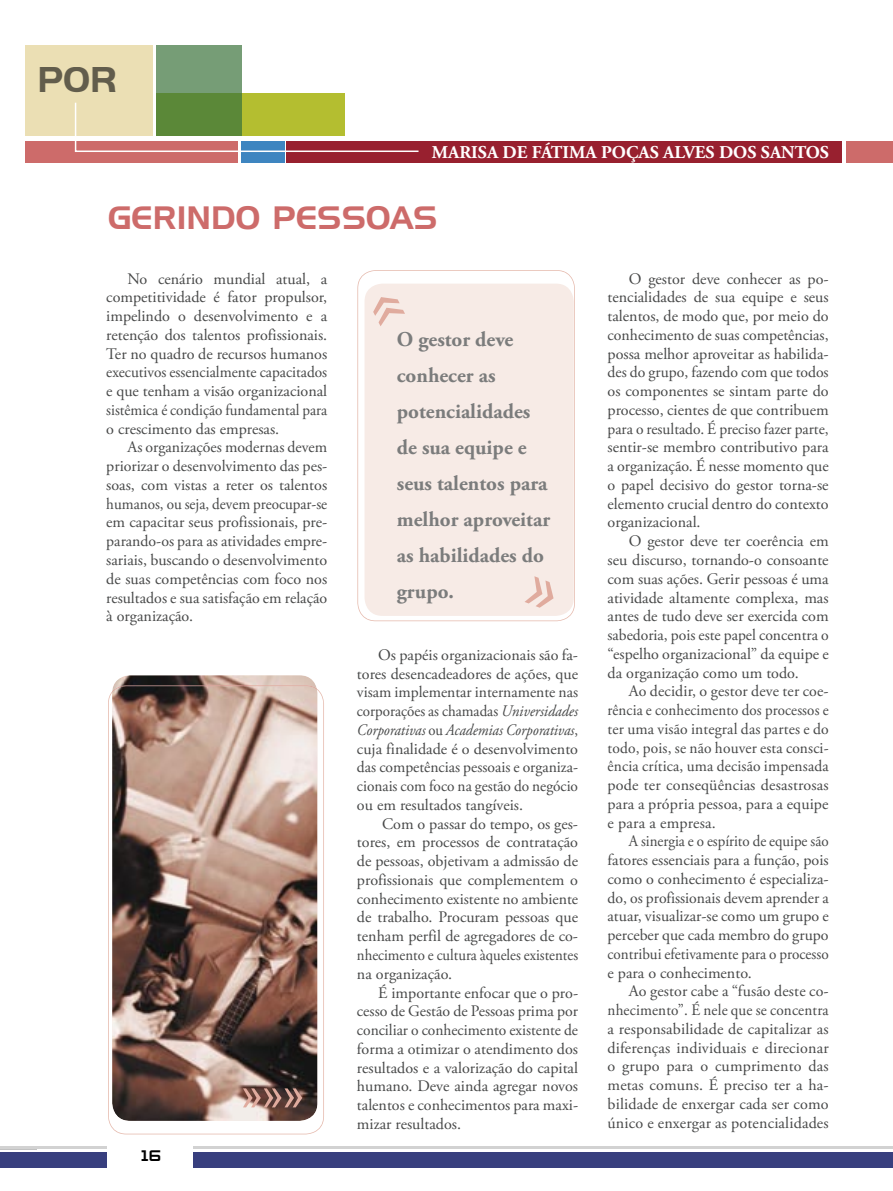
<style>
.page{position:relative;width:893px;height:1191px;background:#fff}
.page>*{position:absolute;margin:0;border:0;box-sizing:border-box;transform-origin:0 0}
.t1{font:700 37.5px "Handel Got D";color:#625d4c}
.t2{font:31.5px "Handel Gothic BT";letter-spacing:.005em;color:#cd6b6a}
.t3{font:700 21px/36px "Adobe Garamond Pro";color:#7b7c7c}
.t4{font:700 18px "Adobe Garamond Pro";color:#fff}
.t5{font:18px "Zeroes";color:#000}
.t6{font:16.05px/18.8px "Adobe Garamond Pro";color:#474848;text-align:justify}
.t7{font:16.05px/18.8px "Adobe Garamond Pro";color:#474848;text-align:justify;scale:.93 1}
.s1{font-style:italic}
</style>
<div class="page">
<div style="left:193px;top:1152px;width:700px;height:16px;background:#383f7e"></div>
<hr style="left:193px;top:1146px;width:700px;height:3px;background:#d2d2d2">
<hr style="left:0;top:1146px;width:107px;height:3px;background:#d2d2d2">
<div style="left:0;top:1152px;width:107px;height:16px;background:#383f7e"></div>
<svg style="left:357px;top:270px;width:218px;height:351px;background:#f7ece7"></svg>
<div style="left:287px;top:141px;width:555px;height:21px;background:#98202f"></div>
<div style="left:26px;top:45px;width:127px;height:91px;background:#ebdfb4"></div>
<div style="left:26px;top:141px;width:212px;height:21px;background:#cd6b6a"></div>
<div style="left:241px;top:141px;width:44px;height:21px;background:#3e85c0"></div>
<div style="left:156px;top:93px;width:189px;height:43px;background:#b4be30"></div>
<div style="left:156px;top:45px;width:85px;height:48px;background:#769d76"></div>
<div style="left:156px;top:93px;width:85px;height:43px;background:#5b8838"></div>
<div style="left:846px;top:141px;width:47px;height:21px;background:#cd6b6a"></div>
<svg style="left:75px;top:103px;width:343px;height:49px"></svg>
<svg style="left:525px;top:576px;width:28px;height:31px"></svg>
<svg style="left:373px;top:297px;width:32px;height:29px"></svg>
<img style="left:114px;top:675px;width:202px;height:10px">
<svg style="left:108px;top:689px;width:216px;height:445px;background:#9b8178"></svg>
<img style="left:112px;top:685px;width:205px;height:7px">
<svg style="left:243px;top:1088px;width:59px;height:19px"></svg>
<h1 class="t1" style="left:37px;top:59px;width:81px">POR</h1>
<p class="t4" style="left:432px;top:142px;width:399px">MARISA DE FÁTIMA POÇAS ALVES DOS SANTOS</p>
<h2 class="t2" style="left:108px;top:199px;width:331px">GERINDO PESSOAS</h2>
<p class="t6" style="left:106px;top:270px;width:222px;text-indent:21px">No cenário mundial atual, a competitividade é fator propulsor, impelindo o desenvolvimento e a retenção dos talentos profissionais.<br>Ter no quadro de recursos humanos executivos essencialmente capacitados e que tenham a visão organizacional sistêmica é condição fundamental para o crescimento das empresas.</p>
<p class="t6" style="left:106px;top:438px;width:222px;text-indent:21px">As organizações modernas devem priorizar o desenvolvimento das pes&shy;soas, com vistas a reter os talentos humanos, ou seja, devem preocupar-se em capacitar seus profissionais, pre&shy;parando-os para as atividades empre&shy;sariais, buscando o desenvolvimento de suas competências com foco nos resultados e sua satisfação em relação à organização.</p>
<p class="t5" style="left:141px;top:1146px;width:22px">16</p>
<h3 class="t3" style="left:397px;top:321px;width:155px">O gestor deve conhecer as potencialidades de sua equipe e seus talentos para melhor aproveitar as habilidades do grupo.</h3>
<p class="t6" style="left:357px;top:646px;width:223px;text-indent:21px">Os papéis organizacionais são fa&shy;tores desencadeadores de ações, que visam implementar internamente nas corporações as chamadas <span class="s1">Universidades Corporativas</span> ou <span class="s1">Academias Corporativas</span>, cuja finalidade é o desenvolvimento das competências pessoais e organiza&shy;cionais com foco na gestão do negócio ou em resultados tangíveis.</p>
<p class="t6" style="left:357px;top:814px;width:223px;text-indent:25px">Com o passar do tempo, os ges&shy;tores, em processos de contratação de pessoas, objetivam a admissão de profissionais que complementem o conhecimento existente no ambiente de trabalho. Procuram pessoas que tenham perfil de agregadores de co&shy;nhecimento e cultura àqueles existentes na organização.</p>
<p class="t6" style="left:357px;top:983px;width:223px;text-indent:21px">É importante enfocar que o pro&shy;cesso de Gestão de Pessoas prima por conciliar o conhecimento existente de forma a otimizar o atendimento dos resultados e a valorização do capital humano. Deve ainda agregar novos talentos e conhecimentos para maxi&shy;mizar resultados.</p>
<p class="t6" style="left:608px;top:270px;width:223px;text-indent:21px">O gestor deve conhecer as po&shy;tencialidades de sua equipe e seus talentos, de modo que, por meio do conhecimento de suas competências, possa melhor aproveitar as habilida&shy;des do grupo, fazendo com que todos os componentes se sintam parte do processo, cientes de que contribuem para o resultado. É preciso fazer parte, sentir-se membro contributivo para a organização. É nesse momento que o papel decisivo do gestor torna-se elemento crucial dentro do contexto organizacional.</p>
<p class="t6" style="left:608px;top:532px;width:223px;text-indent:21px">O gestor deve ter coerência em seu discurso, tornando-o consoante com suas ações. Gerir pessoas é uma atividade altamente complexa, mas antes de tudo deve ser exercida com sabedoria, pois este papel concentra o “espelho organizacional” da equipe e da organização como um todo.</p>
<p class="t6" style="left:608px;top:682px;width:223px;text-indent:21px">Ao decidir, o gestor deve ter coe&shy;rência e conhecimento dos processos e ter uma visão integral das partes e do todo, pois, se não houver esta consci&shy;ência crítica, uma decisão impensada pode ter conseqüências desastrosas para a própria pessoa, para a equipe e para a empresa.</p>
<p class="t7" style="left:608px;top:832px;width:239px;text-indent:21px">A sinergia e o espírito de equipe são fatores essenciais para a função, pois como o conhecimento é especializa&shy;do, os profissionais devem aprender a atuar, visualizar-se como um grupo e perceber que cada membro do grupo contribui efetivamente para o processo e para o conhecimento.</p>
<p class="t6" style="left:608px;top:982px;width:223px;text-indent:21px">Ao gestor cabe a “fusão deste co&shy;nhecimento”. É nele que se concentra a responsabilidade de capitalizar as diferenças individuais e direcionar o grupo para o cumprimento das metas comuns. É preciso ter a ha&shy;bilidade de enxergar cada ser como único e enxergar as potencialidades</p>
</div>
